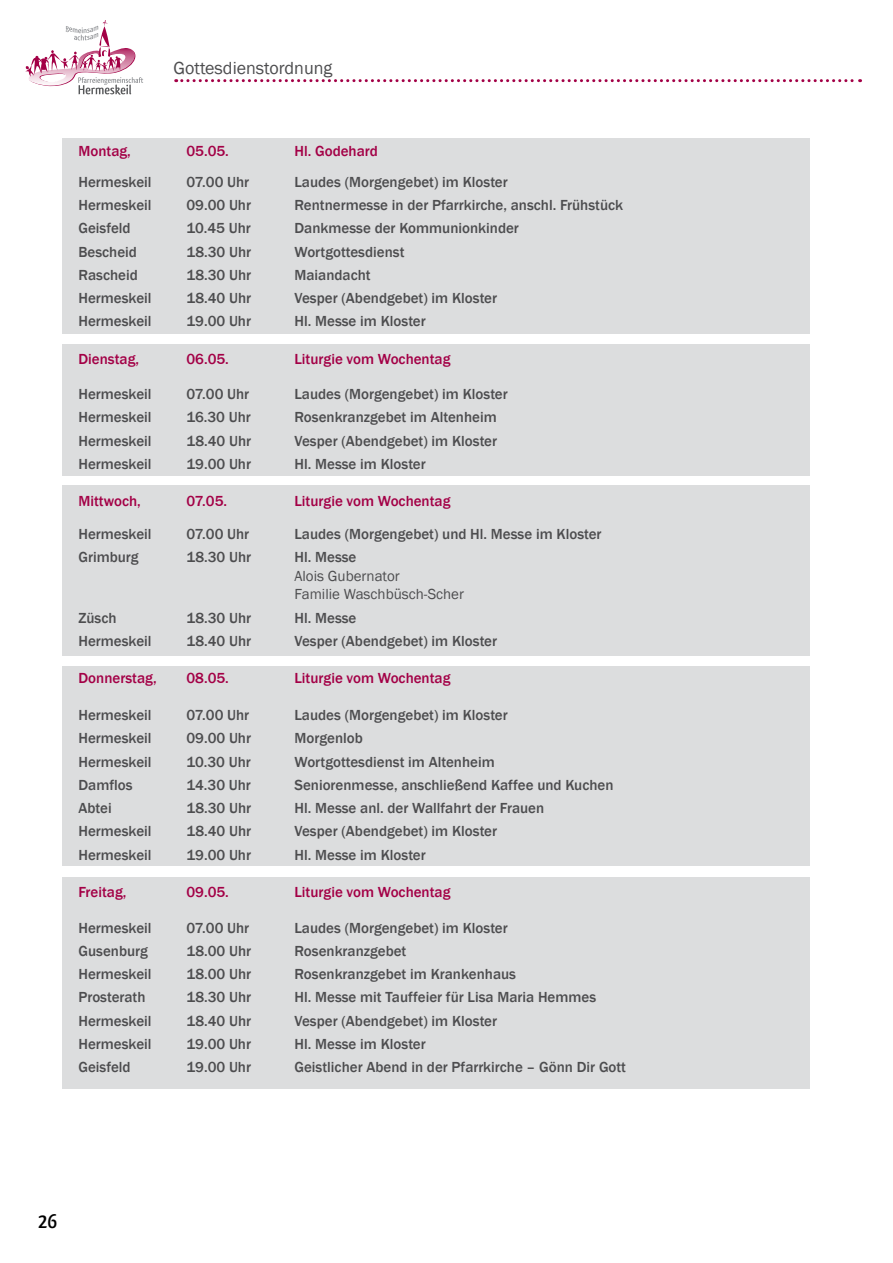
<style>
.page{position:relative;width:893px;height:1263px;background:#fff}
.page>*{position:absolute;margin:0;border:0;box-sizing:border-box;transform-origin:0 0}
.t1{font:700 21px "Qlassik";color:#000}
.t2{font:18px "Franklin Gothic";color:#4d4d4f}
.t3{font:500 15px "Franklin Gothic";color:#4d4d4f}
.t4{font:500 15px "Franklin Gothic";color:#a30046}
.t5{font:15px/18.8px "Franklin Gothic";color:#4d4d4f}
</style>
<div class="page">
<svg style="left:25px;top:20px;width:118px;height:75px"></svg>
<svg style="left:176px;top:79px;width:685px;height:3px"></svg>
<div style="left:62px;top:138px;width:747px;height:196px;background:#dcddde"></div>
<div style="left:62px;top:344px;width:747px;height:132px;background:#dcddde"></div>
<div style="left:62px;top:877px;width:747px;height:212px;background:#dcddde"></div>
<div style="left:62px;top:486px;width:747px;height:170px;background:#dcddde"></div>
<div style="left:62px;top:666px;width:747px;height:200px;background:#dcddde"></div>
<p class="t2" style="left:174px;top:57px;width:160px">Gottesdienstordnung</p>
<p class="t4" style="left:78px;top:142px;width:54px">Montag,</p>
<p class="t4" style="left:186px;top:142px;width:44px">05.05.</p>
<p class="t4" style="left:294px;top:142px;width:85px">Hl. Godehard</p>
<p class="t3" style="left:78px;top:173px;width:75px">Hermeskeil</p>
<p class="t3" style="left:186px;top:173px;width:64px">07.00 Uhr</p>
<p class="t3" style="left:294px;top:173px;width:215px">Laudes (Morgengebet) im Kloster</p>
<p class="t3" style="left:78px;top:196px;width:75px">Hermeskeil</p>
<p class="t3" style="left:186px;top:196px;width:66px">09.00 Uhr</p>
<p class="t3" style="left:294px;top:196px;width:330px">Rentnermesse in der Pfarrkirche, anschl. Frühstück</p>
<p class="t3" style="left:78px;top:219px;width:54px">Geisfeld</p>
<p class="t3" style="left:186px;top:219px;width:66px">10.45 Uhr</p>
<p class="t3" style="left:294px;top:219px;width:226px">Dankmesse der Kommunionkinder</p>
<p class="t3" style="left:78px;top:242px;width:60px">Bescheid</p>
<p class="t3" style="left:186px;top:242px;width:66px">18.30 Uhr</p>
<p class="t3" style="left:294px;top:242px;width:112px">Wortgottesdienst</p>
<p class="t3" style="left:78px;top:266px;width:61px">Rascheid</p>
<p class="t3" style="left:186px;top:266px;width:66px">18.30 Uhr</p>
<p class="t3" style="left:294px;top:266px;width:78px">Maiandacht</p>
<p class="t3" style="left:78px;top:289px;width:75px">Hermeskeil</p>
<p class="t3" style="left:186px;top:289px;width:66px">18.40 Uhr</p>
<p class="t3" style="left:294px;top:289px;width:204px">Vesper (Abendgebet) im Kloster</p>
<p class="t3" style="left:78px;top:312px;width:75px">Hermeskeil</p>
<p class="t3" style="left:186px;top:312px;width:66px">19.00 Uhr</p>
<p class="t3" style="left:294px;top:312px;width:133px">Hl. Messe im Kloster</p>
<p class="t4" style="left:78px;top:350px;width:62px">Dienstag,</p>
<p class="t4" style="left:186px;top:350px;width:44px">06.05.</p>
<p class="t4" style="left:294px;top:350px;width:158px">Liturgie vom Wochentag</p>
<p class="t3" style="left:78px;top:385px;width:75px">Hermeskeil</p>
<p class="t3" style="left:186px;top:385px;width:64px">07.00 Uhr</p>
<p class="t3" style="left:294px;top:385px;width:215px">Laudes (Morgengebet) im Kloster</p>
<p class="t3" style="left:78px;top:408px;width:75px">Hermeskeil</p>
<p class="t3" style="left:186px;top:408px;width:66px">16.30 Uhr</p>
<p class="t3" style="left:294px;top:408px;width:204px">Rosenkranzgebet im Altenheim</p>
<p class="t3" style="left:78px;top:431px;width:75px">Hermeskeil</p>
<p class="t3" style="left:186px;top:431px;width:66px">18.40 Uhr</p>
<p class="t3" style="left:294px;top:431px;width:204px">Vesper (Abendgebet) im Kloster</p>
<p class="t3" style="left:78px;top:455px;width:75px">Hermeskeil</p>
<p class="t3" style="left:186px;top:455px;width:66px">19.00 Uhr</p>
<p class="t3" style="left:294px;top:455px;width:133px">Hl. Messe im Kloster</p>
<p class="t4" style="left:78px;top:492px;width:64px">Mittwoch,</p>
<p class="t4" style="left:186px;top:492px;width:42px">07.05.</p>
<p class="t4" style="left:294px;top:492px;width:158px">Liturgie vom Wochentag</p>
<p class="t3" style="left:78px;top:524px;width:75px">Hermeskeil</p>
<p class="t3" style="left:186px;top:524px;width:64px">07.00 Uhr</p>
<p class="t3" style="left:294px;top:524px;width:309px">Laudes (Morgengebet) und Hl. Messe im Kloster</p>
<p class="t3" style="left:78px;top:548px;width:62px">Grimburg</p>
<p class="t3" style="left:186px;top:548px;width:66px">18.30 Uhr</p>
<p class="t3" style="left:294px;top:548px;width:64px">Hl. Messe</p>
<p class="t5" style="left:294px;top:567px;width:171px">Alois Gubernator<br>Familie Waschbüsch-Scher</p>
<p class="t3" style="left:78px;top:608px;width:40px">Züsch</p>
<p class="t3" style="left:186px;top:608px;width:66px">18.30 Uhr</p>
<p class="t3" style="left:294px;top:608px;width:64px">Hl. Messe</p>
<p class="t3" style="left:78px;top:632px;width:75px">Hermeskeil</p>
<p class="t3" style="left:186px;top:632px;width:66px">18.40 Uhr</p>
<p class="t3" style="left:294px;top:632px;width:204px">Vesper (Abendgebet) im Kloster</p>
<p class="t4" style="left:78px;top:669px;width:80px">Donnerstag,</p>
<p class="t4" style="left:186px;top:669px;width:44px">08.05.</p>
<p class="t4" style="left:294px;top:669px;width:158px">Liturgie vom Wochentag</p>
<p class="t3" style="left:78px;top:706px;width:75px">Hermeskeil</p>
<p class="t3" style="left:186px;top:706px;width:64px">07.00 Uhr</p>
<p class="t3" style="left:294px;top:706px;width:215px">Laudes (Morgengebet) im Kloster</p>
<p class="t3" style="left:78px;top:729px;width:75px">Hermeskeil</p>
<p class="t3" style="left:186px;top:729px;width:66px">09.00 Uhr</p>
<p class="t3" style="left:294px;top:729px;width:70px">Morgenlob</p>
<p class="t3" style="left:78px;top:752px;width:75px">Hermeskeil</p>
<p class="t3" style="left:186px;top:752px;width:66px">10.30 Uhr</p>
<p class="t3" style="left:294px;top:752px;width:202px">Wortgottesdienst im Altenheim</p>
<p class="t3" style="left:78px;top:776px;width:56px">Damflos</p>
<p class="t3" style="left:186px;top:776px;width:66px">14.30 Uhr</p>
<p class="t3" style="left:294px;top:776px;width:321px">Seniorenmesse, anschließend Kaffee und Kuchen</p>
<p class="t3" style="left:78px;top:799px;width:35px">Abtei</p>
<p class="t3" style="left:186px;top:799px;width:66px">18.30 Uhr</p>
<p class="t3" style="left:294px;top:799px;width:251px">Hl. Messe anl. der Wallfahrt der Frauen</p>
<p class="t3" style="left:78px;top:822px;width:75px">Hermeskeil</p>
<p class="t3" style="left:186px;top:822px;width:66px">18.40 Uhr</p>
<p class="t3" style="left:294px;top:822px;width:204px">Vesper (Abendgebet) im Kloster</p>
<p class="t3" style="left:78px;top:845px;width:75px">Hermeskeil</p>
<p class="t3" style="left:186px;top:845px;width:66px">19.00 Uhr</p>
<p class="t3" style="left:294px;top:845px;width:133px">Hl. Messe im Kloster</p>
<p class="t4" style="left:78px;top:883px;width:49px">Freitag,</p>
<p class="t4" style="left:186px;top:883px;width:44px">09.05.</p>
<p class="t4" style="left:294px;top:883px;width:158px">Liturgie vom Wochentag</p>
<p class="t3" style="left:78px;top:918px;width:75px">Hermeskeil</p>
<p class="t3" style="left:186px;top:918px;width:64px">07.00 Uhr</p>
<p class="t3" style="left:294px;top:918px;width:215px">Laudes (Morgengebet) im Kloster</p>
<p class="t3" style="left:78px;top:941px;width:71px">Gusenburg</p>
<p class="t3" style="left:186px;top:941px;width:66px">18.00 Uhr</p>
<p class="t3" style="left:294px;top:941px;width:113px">Rosenkranzgebet</p>
<p class="t3" style="left:78px;top:965px;width:75px">Hermeskeil</p>
<p class="t3" style="left:186px;top:965px;width:66px">18.00 Uhr</p>
<p class="t3" style="left:294px;top:965px;width:223px">Rosenkranzgebet im Krankenhaus</p>
<p class="t3" style="left:78px;top:988px;width:69px">Prosterath</p>
<p class="t3" style="left:186px;top:988px;width:66px">18.30 Uhr</p>
<p class="t3" style="left:294px;top:988px;width:303px">Hl. Messe mit Tauffeier für Lisa Maria Hemmes</p>
<p class="t3" style="left:78px;top:1011px;width:75px">Hermeskeil</p>
<p class="t3" style="left:186px;top:1011px;width:66px">18.40 Uhr</p>
<p class="t3" style="left:294px;top:1011px;width:204px">Vesper (Abendgebet) im Kloster</p>
<p class="t3" style="left:78px;top:1034px;width:75px">Hermeskeil</p>
<p class="t3" style="left:186px;top:1034px;width:66px">19.00 Uhr</p>
<p class="t3" style="left:294px;top:1034px;width:133px">Hl. Messe im Kloster</p>
<p class="t3" style="left:78px;top:1058px;width:54px">Geisfeld</p>
<p class="t3" style="left:186px;top:1058px;width:66px">19.00 Uhr</p>
<p class="t3" style="left:294px;top:1058px;width:333px">Geistlicher Abend in der Pfarrkirche – Gönn Dir Gott</p>
<h1 class="t1" style="left:38px;top:1208px;width:21px">26</h1>
</div>
